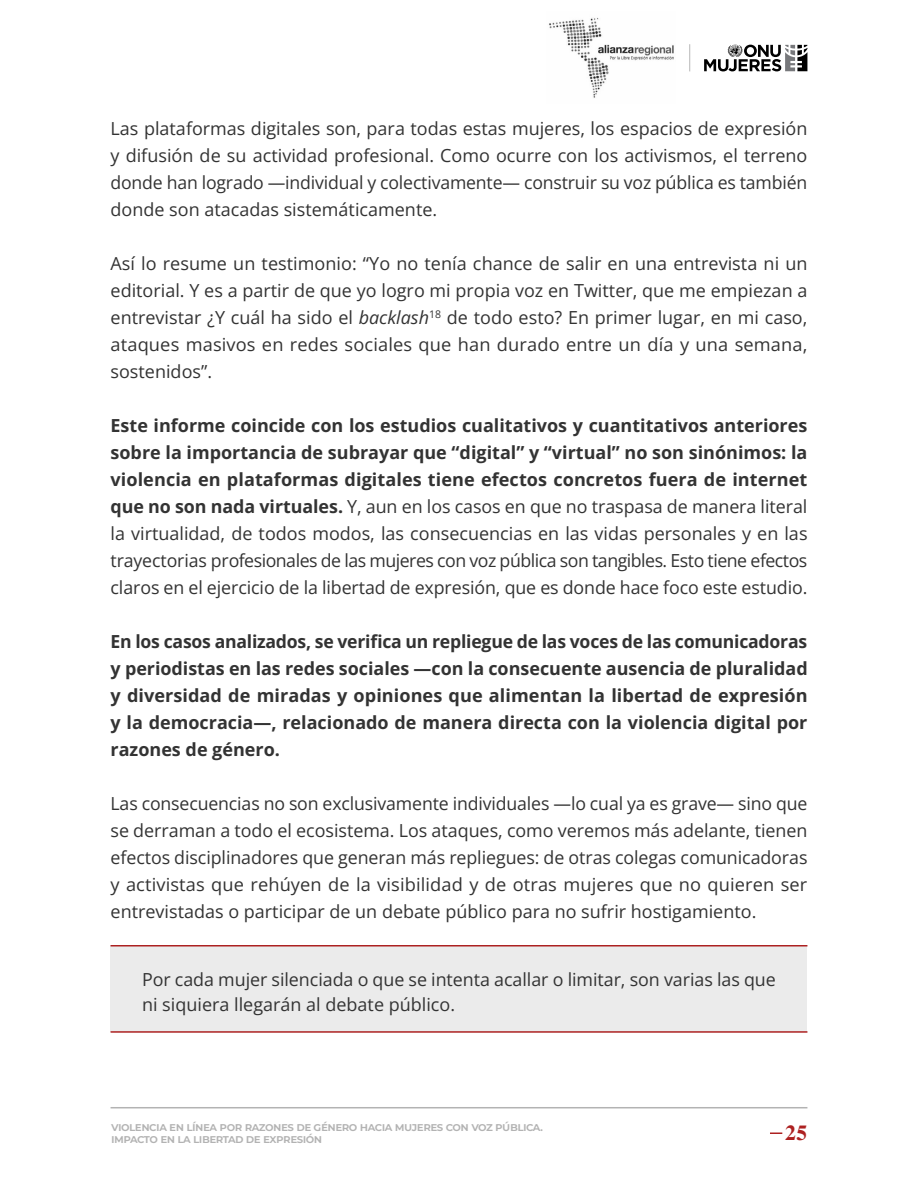
<style>
.page{position:relative;width:918px;height:1188px;background:#fff}
.page>*{position:absolute;margin:0;border:0;box-sizing:border-box;transform-origin:0 0}
.t1{font:700 21px "CG Times";color:#ad2121}
.t2{font:18px/27px "Open Sans";color:#333;text-align:justify}
.t3{font:700 18px/27px "Open Sans";color:#333;text-align:justify}
.t4{font:600 12px/12px "Montserrat";letter-spacing:-.04em;color:#b3b3b3}
.s1{font-style:italic}
.s2{font-weight:700}
</style>
<div class="page">
<hr style="left:111px;top:1107px;width:696px;height:1px;background:#b3b3b3">
<svg style="left:770px;top:1132px;width:12px;height:2px"></svg>
<svg style="left:689px;top:44px;width:1px;height:27px"></svg>
<svg style="left:704px;top:44px;width:103px;height:27px"></svg>
<img style="left:549px;top:18px;width:125px;height:80px">
<div style="left:111px;top:946px;width:696px;height:86px;background:#ebebeb"></div>
<hr style="left:111px;top:945px;width:696px;height:1px;background:#ad2121">
<hr style="left:111px;top:1031px;width:696px;height:2px;background:#ad2121">
<p class="t2" style="left:111px;top:115px;width:698px">Las plataformas digitales son, para todas estas mujeres, los espacios de expresión y difusión de su actividad profesional. Como ocurre con los activismos, el terreno donde han logrado —individual y colectivamente— construir su voz pública es también donde son atacadas sistemáticamente.</p>
<p class="t2" style="left:111px;top:250px;width:698px">Así lo resume un testimonio: “Yo no tenía chance de salir en una entrevista ni un editorial. Y es a partir de que yo logro mi propia voz en Twitter, que me empiezan a entrevistar ¿Y cuál ha sido el <span class="s1">backlash</span><sup>18</sup> de todo esto? En primer lugar, en mi caso, ataques masivos en redes sociales que han durado entre un día y una semana, sostenidos”.</p>
<p class="t2" style="left:111px;top:412px;width:699px"><span class="s2">Este informe coincide con los estudios cualitativos y cuantitativos anteriores sobre la importancia de subrayar que “digital” y “virtual” no son sinónimos: la violencia en plataformas digitales tiene efectos concretos fuera de internet que no son nada virtuales.</span> Y, aun en los casos en que no traspasa de manera literal la virtualidad, de todos modos, las consecuencias en las vidas personales y en las trayectorias profesionales de las mujeres con voz pública son tangibles. Esto tiene efectos claros en el ejercicio de la libertad de expresión, que es donde hace foco este estudio.</p>
<p class="t3" style="left:111px;top:628px;width:699px">En los casos analizados, se verifica un repliegue de las voces de las comunicadoras y periodistas en las redes sociales —con la consecuente ausencia de pluralidad y diversidad de miradas y opiniones que alimentan la libertad de expresión y la democracia—, relacionado de manera directa con la violencia digital por razones de género.</p>
<p class="t2" style="left:111px;top:790px;width:698px">Las consecuencias no son exclusivamente individuales —lo cual ya es grave— sino que se derraman a todo el ecosistema. Los ataques, como veremos más adelante, tienen efectos disciplinadores que generan más repliegues: de otras colegas comunicadoras y activistas que rehúyen de la visibilidad y de otras mujeres que no quieren ser entrevistadas o participar de un debate público para no sufrir hostigamiento.</p>
<p class="t2" style="left:142px;top:967px;width:635px;line-height:24.5px">Por cada mujer silenciada o que se intenta acallar o limitar, son varias las que ni siquiera llegarán al debate público.</p>
<p class="t4" style="left:111px;top:1121px;width:434px">violencia en línea por razones de género hacia mujeres con voz pública. impacto en la libertad de expresión</p>
<p class="t1" style="left:786px;top:1120px;width:23px">25</p>
</div>
